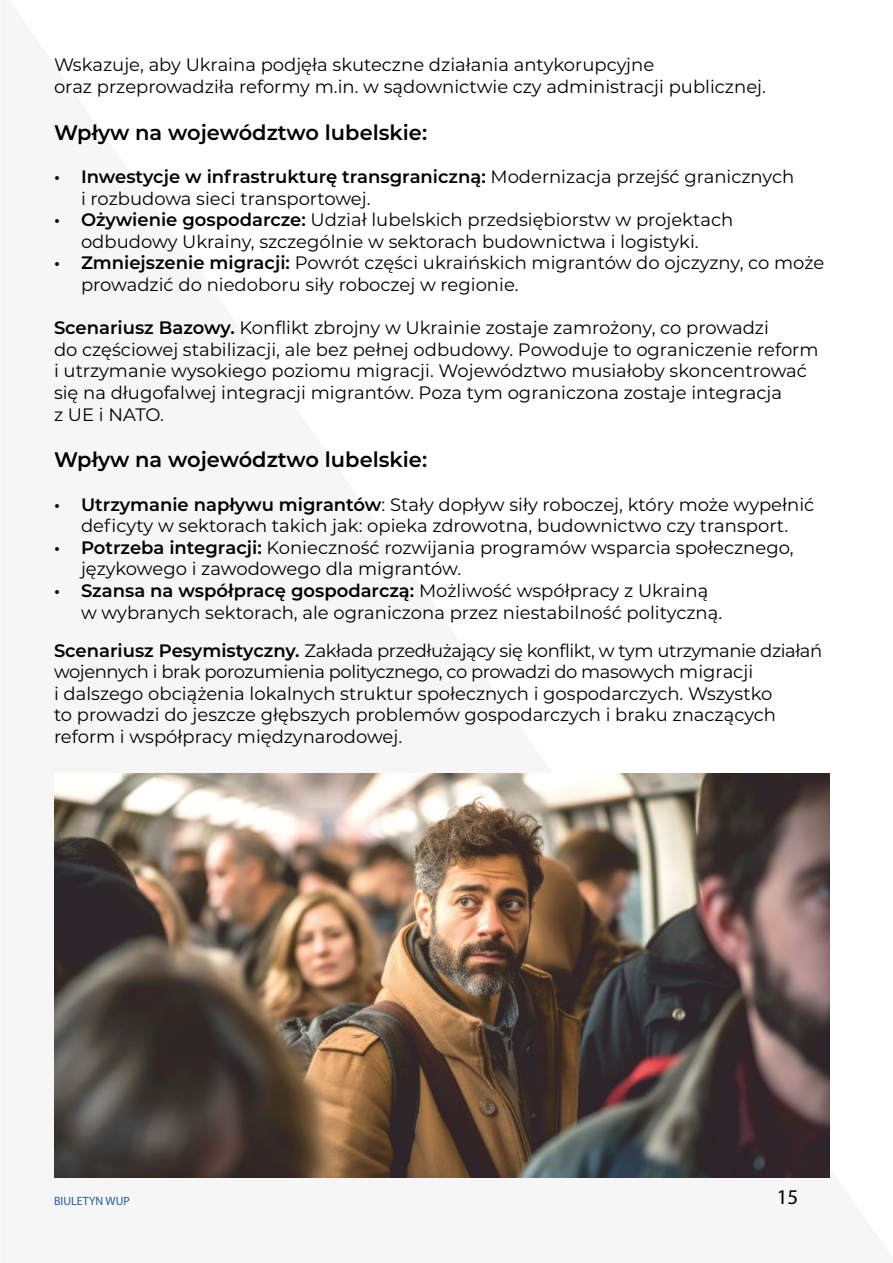
<style>
.page{position:relative;width:893px;height:1263px;background:#fff}
.page>*{position:absolute;margin:0;border:0;box-sizing:border-box;transform-origin:0 0}
.interaktyeny_tekst{font:600 21px "Montserrat";color:#000}
.t1{font:21px "Myriad Pro";color:#000}
.interaktyeny_tekst-2{font:18px/21.6px "Montserrat";color:#000}
.t2{font:12px "Myriad Pro";color:#275b9b}
.s1{font-weight:600}
</style>
<div class="page">
<img style="left:54px;top:774px;width:775px;height:404px">
<p class="interaktyeny_tekst-2" style="left:54px;top:54px;width:713px">Wskazuje, aby Ukraina podjęła skuteczne działania antykorupcyjne<br>oraz przeprowadziła reformy m.in. w sądownictwie czy administracji publicznej.</p>
<p class="interaktyeny_tekst" style="left:54px;top:117px;width:375px">Wpływ na województwo lubelskie:</p>
<p class="interaktyeny_tekst-2" style="left:81px;top:165px;width:715px;text-indent:-27px"><span class="s1">• Inwestycje w infrastrukturę transgraniczną:</span> Modernizacja przejść granicznych i rozbudowa sieci transportowej.</p>
<p class="interaktyeny_tekst-2" style="left:54px;top:208px;width:681px;text-align:center"><span class="s1">• Ożywienie gospodarcze:</span> Udział lubelskich przedsiębiorstw w projektach odbudowy Ukrainy, szczególnie w sektorach budownictwa i logistyki.</p>
<p class="interaktyeny_tekst-2" style="left:81px;top:252px;width:745px;text-indent:-27px"><span class="s1">• Zmniejszenie migracji:</span> Powrót części ukraińskich migrantów do ojczyzny, co może prowadzić do niedoboru siły roboczej w regionie.</p>
<p class="interaktyeny_tekst-2" style="left:54px;top:316px;width:766px"><span class="s1">Scenariusz Bazowy.</span> Konflikt zbrojny w Ukrainie zostaje zamrożony, co prowadzi<br>do częściowej stabilizacji, ale bez pełnej odbudowy. Powoduje to ograniczenie reform i utrzymanie wysokiego poziomu migracji. Województwo musiałoby skoncentrować się na długofalwej integracji migrantów. Poza tym ograniczona zostaje integracja<br>z UE i NATO.</p>
<p class="interaktyeny_tekst" style="left:54px;top:445px;width:375px">Wpływ na województwo lubelskie:</p>
<p class="interaktyeny_tekst-2" style="left:54px;top:493px;width:762px;text-align:center"><span class="s1">• Utrzymanie napływu migrantów</span>: Stały dopływ siły roboczej, który może wypełnić deficyty w sektorach takich jak: opieka zdrowotna, budownictwo czy transport.</p>
<p class="interaktyeny_tekst-2" style="left:81px;top:536px;width:714px;text-indent:-27px"><span class="s1">• Potrzeba integracji:</span> Konieczność rozwijania programów wsparcia społecznego, językowego i zawodowego dla migrantów.</p>
<p class="interaktyeny_tekst-2" style="left:81px;top:579px;width:643px;text-indent:-27px"><span class="s1">• Szansa na współpracę gospodarczą:</span> Możliwość współpracy z Ukrainą w wybranych sektorach, ale ograniczona przez niestabilność polityczną.</p>
<p class="interaktyeny_tekst-2" style="left:54px;top:639px;width:770px"><span class="s1">Scenariusz Pesymistyczny.</span> Zakłada przedłużający się konflikt, w tym utrzymanie działań wojennych i brak porozumienia politycznego, co prowadzi do masowych migracji<br>i dalszego obciążenia lokalnych struktur społecznych i gospodarczych. Wszystko<br>to prowadzi do jeszcze głębszych problemów gospodarczych i braku znaczących reform i współpracy międzynarodowej.</p>
<p class="t2" style="left:54px;top:1193px;width:77px">BIULETYN WUP</p>
<p class="t1" style="left:777px;top:1184px;width:23px">15</p>
</div>
